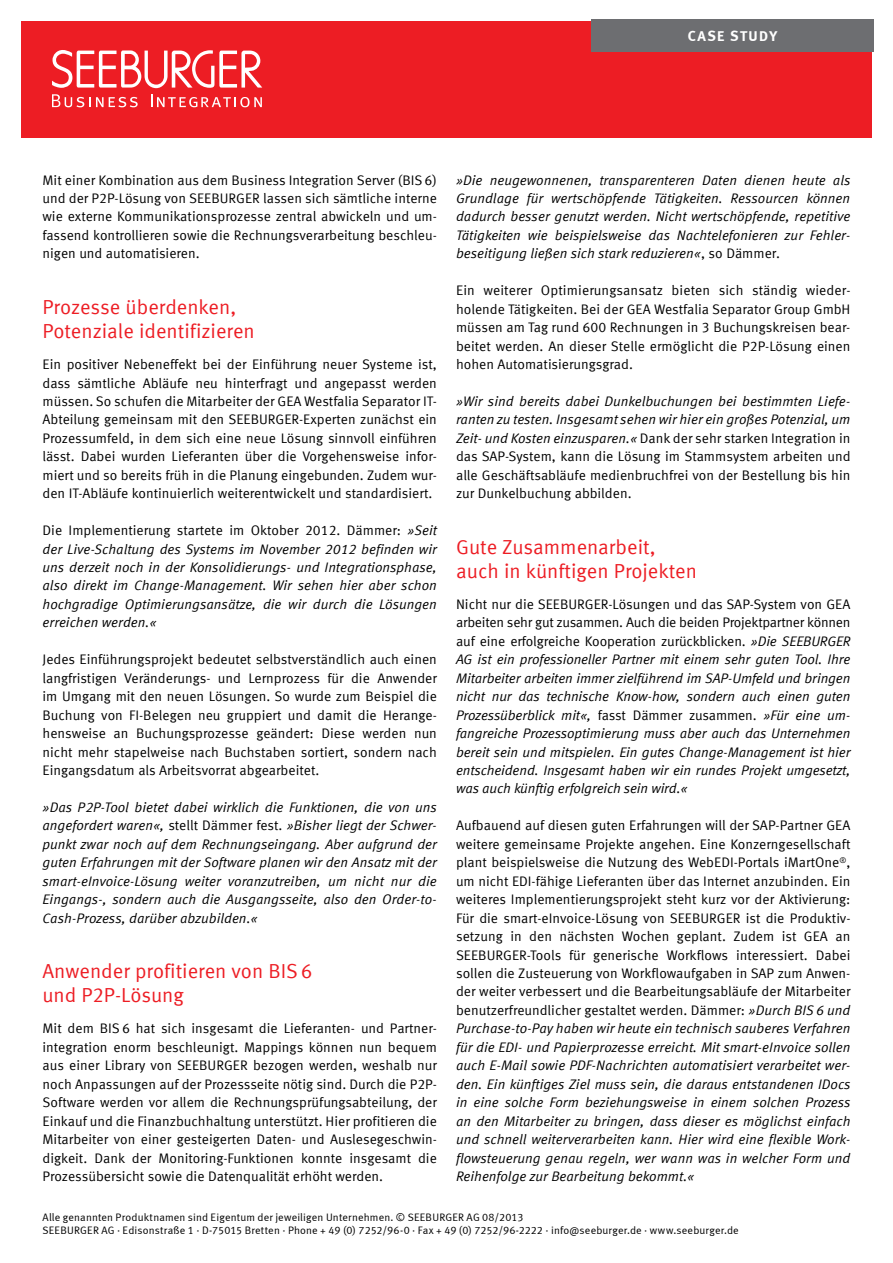
<style>
.page{position:relative;width:893px;height:1263px;background:#fff}
.page>*{position:absolute;margin:0;border:0;box-sizing:border-box;transform-origin:0 0}
.t1{font:20.25px/24.3px "Meta Offc Pro Norm";color:#ed1d24}
.t2{font:14.55px "Meta Bold LF";letter-spacing:.1em;color:#fff}
.t3{font:13.8px/18.5px "Meta Offc Pro Norm";color:#000;text-align:justify}
.t4{font:13.8px/18.5px "Meta Offc Pro Norm Ita";color:#000;text-align:justify}
.t5{font:10.8px/12.9px "Meta Normal LF";letter-spacing:.015em;color:#000}
.s1{font-family:"Meta Offc Pro Norm Ita"}
.s2{font-family:"Meta Offc Pro Norm"}
</style>
<div class="page">
<div style="left:21px;top:21px;width:851px;height:117px;background:#ed1d24"></div>
<div style="left:591px;top:19px;width:283px;height:33px;background:#6d6e71"></div>
<svg style="left:52px;top:50px;width:210px;height:38px"></svg>
<svg style="left:151px;top:94px;width:111px;height:13px"></svg>
<svg style="left:52px;top:94px;width:86px;height:13px"></svg>
<p class="t2" style="left:688px;top:28px;width:91px">CASE STUDY</p>
<p class="t3" style="left:43px;top:170px;width:396px">Mit einer Kombination aus dem Business Integration Server (BIS 6) und der P2P-Lösung von SEEBURGER lassen sich sämtliche interne wie externe Kommunikationsprozesse zentral abwickeln und um&shy;fassend kontrollieren sowie die Rechnungsverarbeitung beschleu&shy;nigen und automatisieren.</p>
<h1 class="t1" style="left:43px;top:293px;width:214px">Prozesse überdenken,<br>Potenziale identifizieren</h1>
<p class="t3" style="left:43px;top:354px;width:396px">Ein positiver Nebeneffekt bei der Einführung neuer Systeme ist, dass sämtliche Abläufe neu hinterfragt und angepasst werden müssen. So schufen die Mitarbeiter der GEA Westfalia Separator IT-Abteilung gemeinsam mit den SEEBURGER-Experten zunächst ein Prozessumfeld, in dem sich eine neue Lösung sinnvoll einführen lässt. Dabei wurden Lieferanten über die Vorgehensweise infor&shy;miert und so bereits früh in die Planung eingebunden. Zudem wur&shy;den IT-Abläufe kontinuierlich weiterentwickelt und standardisiert.</p>
<p class="t3" style="left:43px;top:520px;width:396px">Die Implementierung startete im Oktober 2012. Dämmer: <span class="s1">»Seit</span></p>
<p class="t4" style="left:43px;top:539px;width:396px">der Live-Schaltung des Systems im November 2012 befinden wir uns derzeit noch in der Konsolidierungs- und Integrationsphase, also direkt im Change-Management. Wir sehen hier aber schon hochgradige Optimierungsansätze, die wir durch die Lösungen erreichen werden.«</p>
<p class="t3" style="left:43px;top:649px;width:396px">Jedes Einführungsprojekt bedeutet selbstverständlich auch einen langfristigen Veränderungs- und Lernprozess für die Anwender im Umgang mit den neuen Lösungen. So wurde zum Beispiel die Buchung von FI-Belegen neu gruppiert und damit die Herange&shy;hensweise an Buchungsprozesse geändert: Diese werden nun nicht mehr stapelweise nach Buchstaben sortiert, sondern nach Eingangsdatum als Arbeitsvorrat abgearbeitet.</p>
<p class="t4" style="left:43px;top:797px;width:396px">»Das P2P-Tool bietet dabei wirklich die Funktionen, die von uns angefordert waren«, <span class="s2">stellt Dämmer fest.</span> »Bisher liegt der Schwer&shy;punkt zwar noch auf dem Rechnungseingang. Aber aufgrund der guten Erfahrungen mit der Software planen wir den Ansatz mit der smart-eInvoice-Lösung weiter voranzutreiben, um nicht nur die Eingangs-, sondern auch die Ausgangsseite, also den Order-to-Cash-Prozess, darüber abzubilden.«</p>
<h1 class="t1" style="left:43px;top:957px;width:271px">Anwender profitieren von BIS 6 und P2P-Lösung</h1>
<p class="t3" style="left:43px;top:1018px;width:396px">Mit dem BIS 6 hat sich insgesamt die Lieferanten- und Partner&shy;integration enorm beschleunigt. Mappings können nun bequem aus einer Library von SEEBURGER bezogen werden, weshalb nur noch Anpassungen auf der Prozessseite nötig sind. Durch die P2P-Software werden vor allem die Rechnungsprüfungsabteilung, der Einkauf und die Finanzbuchhaltung unterstützt. Hier profitieren die Mitarbeiter von einer gesteigerten Daten- und Auslesegeschwin&shy;digkeit. Dank der Monitoring-Funktionen konnte insgesamt die Prozessübersicht sowie die Datenqualität erhöht werden.</p>
<p class="t4" style="left:456px;top:170px;width:396px">»Die neugewonnenen, transparenteren Daten dienen heute als Grundlage für wertschöpfende Tätigkeiten. Ressourcen können dadurch besser genutzt werden. Nicht wertschöpfende, repetitive Tätigkeiten wie beispielsweise das Nachtelefonieren zur Fehler&shy;beseitigung ließen sich stark reduzieren«<span class="s2">, so Dämmer.</span></p>
<p class="t3" style="left:456px;top:280px;width:396px">Ein weiterer Optimierungsansatz bieten sich ständig wieder&shy;holende Tätigkeiten. Bei der GEA Westfalia Separator Group GmbH müssen am Tag rund 600 Rechnungen in 3 Buchungskreisen bear&shy;beitet werden. An dieser Stelle ermöglicht die P2P-Lösung einen hohen Automatisierungsgrad.</p>
<p class="t4" style="left:456px;top:391px;width:396px">»Wir sind bereits dabei Dunkelbuchungen bei bestimmten Liefe&shy;ranten zu testen. Insgesamt sehen wir hier ein großes Potenzial, um</p>
<p class="t3" style="left:456px;top:428px;width:396px"><span class="s1">Zeit- und Kosten einzusparen.«</span> Dank der sehr starken Integration in das SAP-System, kann die Lösung im Stammsystem arbeiten und alle Geschäftsabläufe medienbruchfrei von der Bestellung bis hin zur Dunkelbuchung abbilden.</p>
<h1 class="t1" style="left:456px;top:533px;width:242px">Gute Zusammenarbeit, auch in künftigen Projekten</h1>
<p class="t3" style="left:456px;top:594px;width:396px">Nicht nur die SEEBURGER-Lösungen und das SAP-System von GEA arbeiten sehr gut zusammen. Auch die beiden Projektpartner können auf eine erfolgreiche Kooperation zurückblicken. <span class="s1">»Die SEEBURGER</span></p>
<p class="t4" style="left:456px;top:649px;width:396px">AG ist ein professioneller Partner mit einem sehr guten Tool. Ihre Mitarbeiter arbeiten immer zielführend im SAP-Umfeld und bringen nicht nur das technische Know-how, sondern auch einen guten Prozessüberblick mit«, <span class="s2">fasst Dämmer zusammen.</span> »Für eine um&shy;fangreiche Prozessoptimierung muss aber auch das Unternehmen bereit sein und mitspielen. Ein gutes Change-Management ist hier entscheidend. Insgesamt haben wir ein rundes Projekt umgesetzt, was auch künftig erfolgreich sein wird.«</p>
<p class="t3" style="left:456px;top:815px;width:396px">Aufbauend auf diesen guten Erfahrungen will der SAP-Partner GEA weitere gemeinsame Projekte angehen. Eine Konzerngesellschaft plant beispielsweise die Nutzung des WebEDI-Portals iMartOne<sup>®</sup>, um nicht EDI-fähige Lieferanten über das Internet anzubinden. Ein weiteres Implementierungsprojekt steht kurz vor der Aktivierung:<br>Für die smart-eInvoice-Lösung von SEEBURGER ist die Produktiv&shy;setzung in den nächsten Wochen geplant. Zudem ist GEA an SEEBURGER-Tools für generische Workflows interessiert. Dabei sollen die Zusteuerung von Workflowaufgaben in SAP zum Anwen&shy;der weiter verbessert und die Bearbeitungsabläufe der Mitarbeiter benutzerfreundlicher gestaltet werden. Dämmer: <span class="s1">»Durch BIS 6 und</span></p>
<p class="t4" style="left:456px;top:1018px;width:396px">Purchase-to-Pay haben wir heute ein technisch sauberes Verfahren für die EDI- und Papierprozesse erreicht. Mit smart-eInvoice sollen auch E-Mail sowie PDF-Nachrichten automatisiert verarbeitet wer&shy;den. Ein künftiges Ziel muss sein, die daraus entstandenen IDocs in eine solche Form beziehungsweise in einem solchen Prozess an den Mitarbeiter zu bringen, dass dieser es möglichst einfach und schnell weiterverarbeiten kann. Hier wird eine flexible Work&shy;flowsteuerung genau regeln, wer wann was in welcher Form und Reihenfolge zur Bearbeitung bekommt.«</p>
<p class="t5" style="left:43px;top:1211px;width:698px">Alle genannten Produktnamen sind Eigentum der jeweiligen Unternehmen. © SEEBURGER AG 08/2013<br>SEEBURGER AG · Edisonstraße 1 · D-75015 Bretten · Phone + 49 (0) 7252/96-0 · Fax + 49 (0) 7252/96-2222 · info@seeburger.de · www.seeburger.de</p>
</div>
